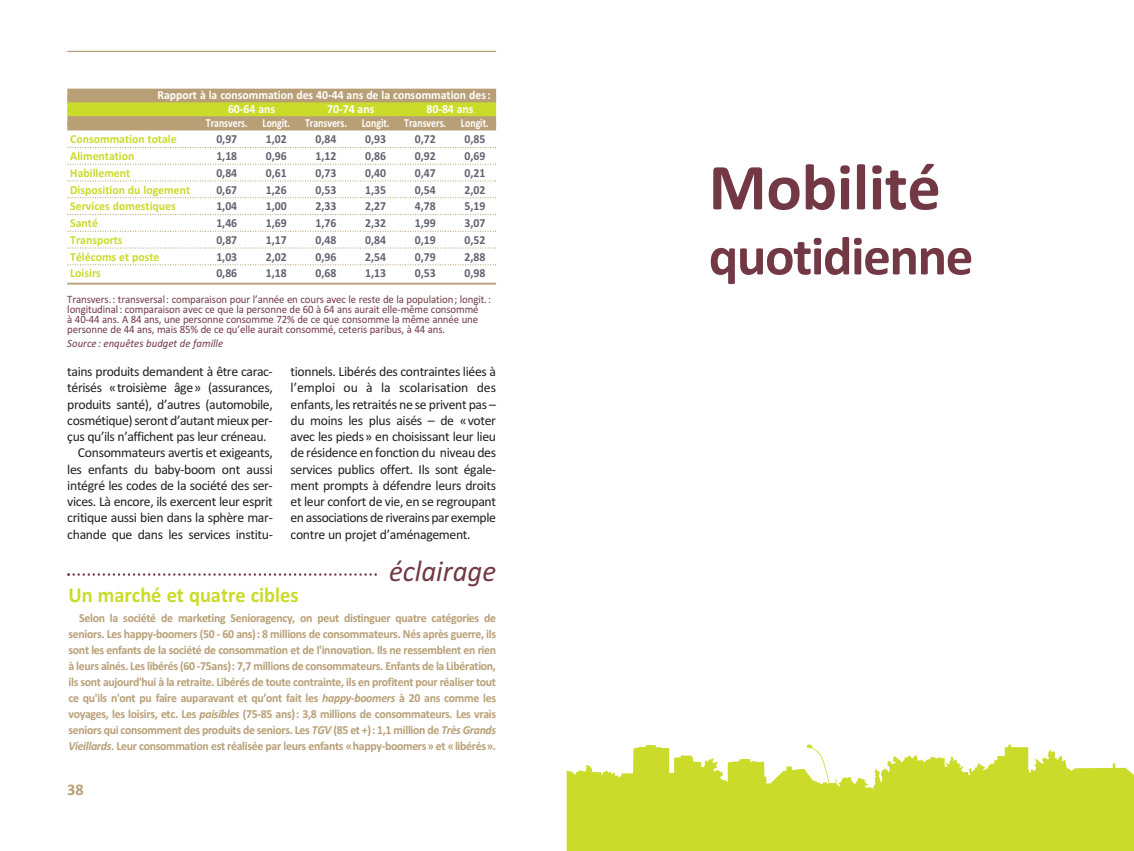
<style>
.page{position:relative;width:1134px;height:851px;background:#fff}
.page>*{position:absolute;margin:0;border:0;box-sizing:border-box;transform-origin:0 0}
.t1{font:700 66.25px "Calibri";letter-spacing:-.005em;color:#723844}
.t2{font:700 55px "Calibri";letter-spacing:-.025em;color:#723844}
.t3{font:italic 30px "Calibri";color:#723844;scale:.96 1}
.t4{font:700 21.25px "Calibri";color:#cadb2a;scale:.96 1}
.t5{font:700 16.25px "Calibri";color:#b89f76}
.t6{font:13.75px/16.2px "Calibri";letter-spacing:-.025em;color:#231f20;text-align:justify}
.t7{font:700 12.25px/16px "Calibri";letter-spacing:-.025em;color:#b89f76;text-align:justify;scale:.96 1}
.t8{font:700 12.25px "Calibri";color:#62616f;scale:.96 1}
.t9{font:700 12.25px/13.8px "Calibri";color:#fff;scale:.96 1}
.t10{font:700 12.25px "Calibri";color:#cadb2a;scale:.96 1}
.t11{font:11.25px/10px "Calibri";letter-spacing:-.01em;color:#723844;scale:.96 1}
.t12{font:italic 11.25px "Calibri";color:#723844;scale:.96 1}
.s1{font-style:italic}
</style>
<div class="page">
<svg style="left:567px;top:744px;width:567px;height:106px;fill:#cadb2a"></svg>
<hr style="left:67px;top:51px;width:429px;height:1px;background:#b89f76">
<div style="left:67px;top:89px;width:429px;height:10px;background:#b89f76"></div>
<div style="left:67px;top:95px;width:429px;height:8px;background:#b89f76"></div>
<div style="left:67px;top:102px;width:429px;height:10px;background:#cadb2a"></div>
<div style="left:67px;top:109px;width:429px;height:8px;background:#cadb2a"></div>
<div style="left:67px;top:116px;width:429px;height:10px;background:#b89f76"></div>
<div style="left:67px;top:123px;width:429px;height:7px;background:#b89f76"></div>
<svg style="left:67px;top:147px;width:429px;height:1px"></svg>
<svg style="left:67px;top:163px;width:429px;height:2px"></svg>
<svg style="left:67px;top:180px;width:429px;height:1px"></svg>
<svg style="left:67px;top:197px;width:429px;height:1px"></svg>
<svg style="left:67px;top:214px;width:429px;height:1px"></svg>
<svg style="left:67px;top:230px;width:429px;height:2px"></svg>
<svg style="left:67px;top:247px;width:429px;height:1px"></svg>
<svg style="left:67px;top:264px;width:429px;height:1px"></svg>
<hr style="left:67px;top:283px;width:429px;height:1px;background:#b89f76">
<svg style="left:67px;top:573px;width:310px;height:2px"></svg>
<p class="t9" style="left:228px;top:88px;width:275px;text-indent:-71px">Rapport à la consommation des 40-44 ans de la consommation des :<br>60-64 ans</p>
<p class="t9" style="left:206px;top:102px;width:296px;text-indent:221px">80-84 ans<br>Transvers. Longit. Transvers. Longit. Transvers. Longit.</p>
<p class="t9" style="left:327px;top:102px;width:51px">70-74 ans</p>
<p class="t10" style="left:70px;top:132px;width:112px">Consommation totale</p>
<p class="t8" style="left:216px;top:132px;width:23px">0,97</p>
<p class="t8" style="left:266px;top:132px;width:23px">1,02</p>
<p class="t8" style="left:316px;top:132px;width:23px">0,84</p>
<p class="t8" style="left:365px;top:132px;width:23px">0,93</p>
<p class="t8" style="left:415px;top:132px;width:23px">0,72</p>
<p class="t8" style="left:464px;top:132px;width:23px">0,85</p>
<p class="t10" style="left:70px;top:149px;width:68px">Alimentation</p>
<p class="t8" style="left:216px;top:149px;width:23px">1,18</p>
<p class="t8" style="left:266px;top:149px;width:23px">0,96</p>
<p class="t8" style="left:316px;top:149px;width:23px">1,12</p>
<p class="t8" style="left:365px;top:149px;width:23px">0,86</p>
<p class="t8" style="left:415px;top:149px;width:23px">0,92</p>
<p class="t8" style="left:464px;top:149px;width:23px">0,69</p>
<p class="t10" style="left:70px;top:165px;width:64px">Habillement</p>
<p class="t8" style="left:216px;top:165px;width:23px">0,84</p>
<p class="t8" style="left:266px;top:165px;width:23px">0,61</p>
<p class="t8" style="left:316px;top:165px;width:23px">0,73</p>
<p class="t8" style="left:365px;top:165px;width:23px">0,40</p>
<p class="t8" style="left:415px;top:165px;width:23px">0,47</p>
<p class="t8" style="left:464px;top:165px;width:23px">0,21</p>
<p class="t10" style="left:70px;top:182px;width:126px">Disposition du logement</p>
<p class="t8" style="left:216px;top:182px;width:23px">0,67</p>
<p class="t8" style="left:266px;top:182px;width:23px">1,26</p>
<p class="t8" style="left:316px;top:182px;width:23px">0,53</p>
<p class="t8" style="left:365px;top:182px;width:23px">1,35</p>
<p class="t8" style="left:415px;top:182px;width:23px">0,54</p>
<p class="t8" style="left:464px;top:182px;width:23px">2,02</p>
<p class="t10" style="left:70px;top:199px;width:111px">Services domestiques</p>
<p class="t8" style="left:216px;top:199px;width:23px">1,04</p>
<p class="t8" style="left:266px;top:199px;width:23px">1,00</p>
<p class="t8" style="left:316px;top:199px;width:23px">2,33</p>
<p class="t8" style="left:365px;top:199px;width:23px">2,27</p>
<p class="t8" style="left:415px;top:199px;width:23px">4,78</p>
<p class="t8" style="left:464px;top:199px;width:23px">5,19</p>
<p class="t10" style="left:70px;top:216px;width:30px">Santé</p>
<p class="t8" style="left:216px;top:216px;width:23px">1,46</p>
<p class="t8" style="left:266px;top:216px;width:23px">1,69</p>
<p class="t8" style="left:316px;top:216px;width:23px">1,76</p>
<p class="t8" style="left:365px;top:216px;width:23px">2,32</p>
<p class="t8" style="left:415px;top:216px;width:23px">1,99</p>
<p class="t8" style="left:464px;top:216px;width:23px">3,07</p>
<p class="t10" style="left:70px;top:232px;width:56px">Transports</p>
<p class="t8" style="left:216px;top:232px;width:23px">0,87</p>
<p class="t8" style="left:266px;top:232px;width:23px">1,17</p>
<p class="t8" style="left:316px;top:232px;width:23px">0,48</p>
<p class="t8" style="left:365px;top:232px;width:23px">0,84</p>
<p class="t8" style="left:415px;top:232px;width:23px">0,19</p>
<p class="t8" style="left:464px;top:232px;width:23px">0,52</p>
<p class="t10" style="left:70px;top:249px;width:94px">Télécoms et poste</p>
<p class="t8" style="left:216px;top:249px;width:23px">1,03</p>
<p class="t8" style="left:266px;top:249px;width:23px">2,02</p>
<p class="t8" style="left:316px;top:249px;width:23px">0,96</p>
<p class="t8" style="left:365px;top:249px;width:23px">2,54</p>
<p class="t8" style="left:415px;top:249px;width:23px">0,79</p>
<p class="t8" style="left:464px;top:249px;width:23px">2,88</p>
<p class="t10" style="left:70px;top:266px;width:33px">Loisirs</p>
<p class="t8" style="left:216px;top:266px;width:23px">0,86</p>
<p class="t8" style="left:266px;top:266px;width:23px">1,18</p>
<p class="t8" style="left:316px;top:266px;width:23px">0,68</p>
<p class="t8" style="left:365px;top:266px;width:23px">1,13</p>
<p class="t8" style="left:415px;top:266px;width:23px">0,53</p>
<p class="t8" style="left:464px;top:266px;width:23px">0,98</p>
<p class="t11" style="left:67px;top:294px;width:443px">Transvers.: transversal: comparaison pour l’année en cours avec le reste de la population; longit.: longitudinal: comparaison avec ce que la personne de 60 à 64 ans aurait elle-même consommé<br>à 40-44 ans. A 84 ans, une personne consomme 72% de ce que consomme la même année une personne de 44 ans, mais 85% de ce qu’elle aurait consommé, ceteris paribus, à 44 ans.</p>
<p class="t12" style="left:67px;top:336px;width:164px">Source : enquêtes budget de famille</p>
<p class="t6" style="left:67px;top:363px;width:207px">tains produits demandent à être carac-</p>
<p class="t6" style="left:67px;top:379px;width:207px">térisés «troisième âge» (assurances,</p>
<p class="t6" style="left:67px;top:395px;width:207px">produits santé), d’autres (automobile,</p>
<p class="t6" style="left:67px;top:412px;width:207px">cosmétique) seront d’autant mieux per-</p>
<p class="t6" style="left:67px;top:428px;width:201px">çus qu’ils n’affichent pas leur créneau.</p>
<p class="t6" style="left:78px;top:444px;width:196px">Consommateurs avertis et exigeants,</p>
<p class="t6" style="left:67px;top:460px;width:207px">les enfants du baby-boom ont aussi</p>
<p class="t6" style="left:67px;top:477px;width:207px">intégré les codes de la société des ser-</p>
<p class="t6" style="left:67px;top:493px;width:207px">vices. Là encore, ils exercent leur esprit</p>
<p class="t6" style="left:67px;top:509px;width:207px">critique aussi bien dans la sphère mar-</p>
<p class="t6" style="left:67px;top:525px;width:207px">chande que dans les services institu-</p>
<p class="t6" style="left:291px;top:363px;width:207px">tionnels. Libérés des contraintes liées à l’emploi ou à la scolarisation des enfants, les retraités ne se privent pas – du moins les plus aisés – de «voter avec les pieds» en choisissant leur lieu de résidence en fonction du niveau des services publics offert. Ils sont égale&shy;ment prompts à défendre leurs droits et leur confort de vie, en se regroupant en associations de riverains par exemple contre un projet d’aménagement.</p>
<h3 class="t3" style="left:389px;top:552px;width:113px">éclairage</h3>
<h3 class="t4" style="left:69px;top:582px;width:241px">Un marché et quatre cibles</h3>
<p class="t7" style="left:69px;top:609px;width:447px;text-indent:11px">Selon la société de marketing Senioragency, on peut distinguer quatre catégories de seniors. Les happy-boomers (50 - 60 ans): 8 millions de consommateurs. Nés après guerre, ils sont les enfants de la société de consommation et de l'innovation. Ils ne ressemblent en rien à leurs aînés. Les libérés (60 -75ans): 7,7 millions de consommateurs. Enfants de la Libération, ils sont aujourd'hui à la retraite. Libérés de toute contrainte, ils en profitent pour réaliser tout ce qu'ils n'ont pu faire auparavant et qu’ont fait les <span class="s1">happy-boomers</span> à 20 ans comme les voyages, les loisirs, etc. Les <span class="s1">paisibles</span> (75-85 ans): 3,8 millions de consommateurs. Les vrais seniors qui consomment des produits de seniors. Les <span class="s1">TGV</span> (85 et +): 1,1 million de <span class="s1">Très Grands Vieillards</span>. Leur consommation est réalisée par leurs enfants «happy-boomers» et «libérés».</p>
<p class="t5" style="left:67px;top:779px;width:18px">38</p>
<h1 class="t1" style="left:709px;top:148px;width:234px">Mobilité</h1>
<h2 class="t2" style="left:709px;top:223px;width:266px">quotidienne</h2>
</div>
